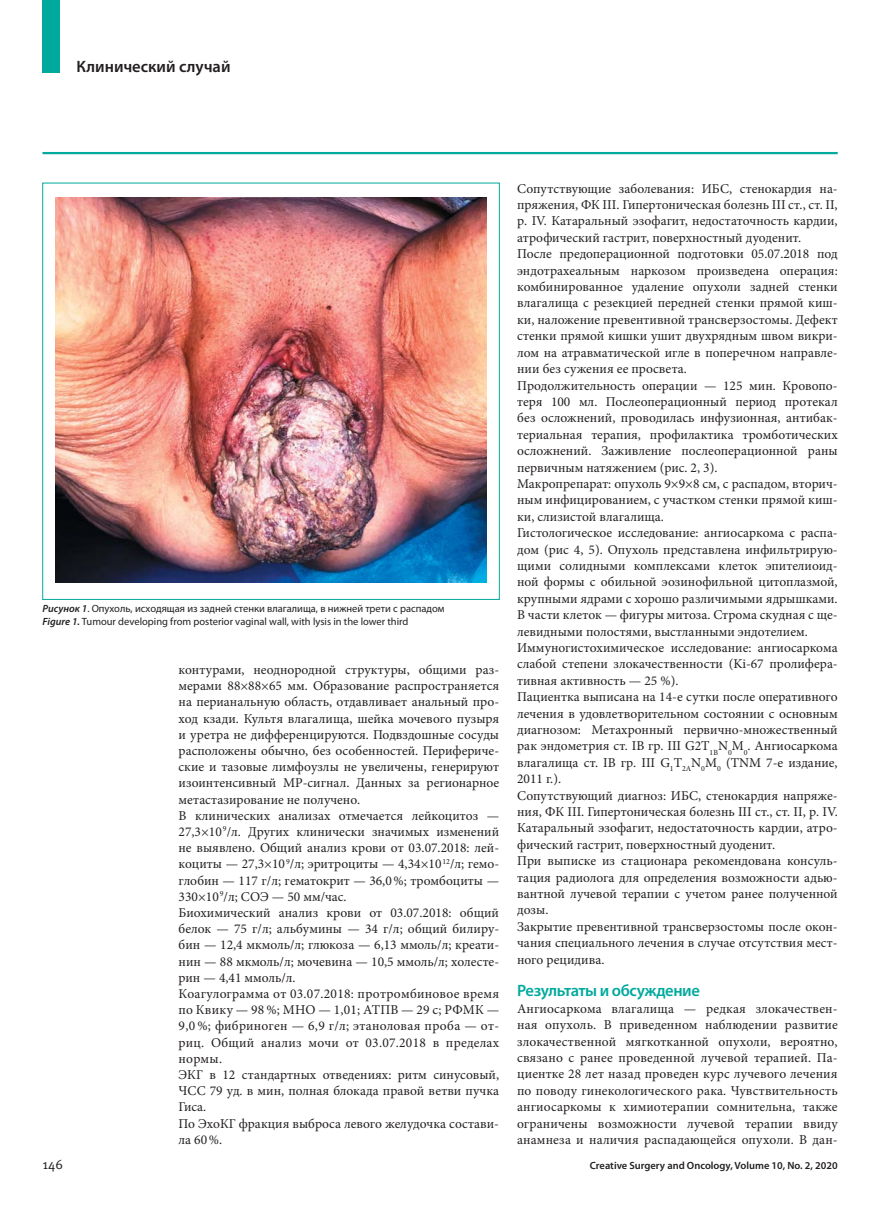
<style>
.page{position:relative;width:893px;height:1212px;background:#fff}
.page>*{position:absolute;margin:0;border:0;box-sizing:border-box;transform-origin:0 0}
.t1{font:600 16.5px "Myriad Pro";letter-spacing:-.025em;color:#00a99d}
.t2{font:600 16.5px "Myriad Pro";color:#231f20}
.t3{font:13.5px/16.4px "Minion Pro";color:#231f20}
.t4{font:13.5px "Meta Normal C";color:#231f20}
.t5{font:10.5px/12.6px "Myriad Pro";color:#231f20}
.t6{font:600 10.5px "Myriad Pro";color:#231f20}
.s1{font-weight:600;font-style:italic}
</style>
<div class="page">
<div style="left:43px;top:0;width:17px;height:72px;background:#00a99d"></div>
<hr style="left:43px;top:152px;width:795px;height:2px;background:#00a99d">
<img style="left:56px;top:197px;width:430px;height:386px">
<p class="t2" style="left:77px;top:61px;width:155px">Клинический случай</p>
<p class="t5" style="left:43px;top:603px;width:404px"><span class="s1">Рисунок 1</span>. Опухоль, исходящая из задней стенки влагалища, в нижней трети с распадом<br><span class="s1">Figure 1.</span> Tumour developing from posterior vaginal wall, with lysis in the lower third</p>
<p class="t3" style="left:179px;top:663px;width:322px">контурами, неоднородной структуры, общими раз&shy;мерами 88×88×65 мм. Образование распространяется на перианальную область, отдавливает анальный про&shy;ход кзади. Культя влагалища, шейка мочевого пузыря и уретра не дифференцируются. Подвздошные сосуды расположены обычно, без особенностей. Перифериче&shy;ские и тазовые лимфоузлы не увеличены, генерируют изоинтенсивный МР-сигнал. Данных за регионарное метастазирование не получено.<br>В клинических анализах отмечается лейкоцитоз — 27,3×10 <sup>9</sup>/л. Других клинически значимых изменений не выявлено. Общий анализ крови от 03.07.2018: лей&shy;коциты — 27,3×10 <sup>9</sup>/л; эритроциты — 4,34×10 <sup>12</sup>/л; гемо&shy;глобин — 117 г/л; гематокрит — 36,0 %; тромбоциты — 330×10 <sup>9</sup>/л; СОЭ — 50 мм/час.<br>Биохимический анализ крови от 03.07.2018: общий белок — 75 г/л; альбумины — 34 г/л; общий билиру&shy;бин — 12,4 мкмоль/л; глюкоза — 6,13 ммоль/л; креати&shy;нин — 88 мкмоль/л; мочевина — 10,5 ммоль/л; холесте&shy;рин — 4,41 ммоль/л.<br>Коагулограмма от 03.07.2018: протромбиновое время по Квику — 98 %; МНО — 1,01; АТПВ — 29 с; РФМК — 9,0 %; фибриноген — 6,9 г/л; этаноловая проба — от&shy;риц. Общий анализ мочи от 03.07.2018 в пределах нормы.<br>ЭКГ в 12 стандартных отведениях: ритм синусовый, ЧСС 79 уд. в мин, полная блокада правой ветви пучка Гиса.<br>По ЭхоКГ фракция выброса левого желудочка состави&shy;ла 60 %.</p>
<p class="t3" style="left:517px;top:181px;width:322px">Сопутствующие заболевания: ИБС, стенокардия на&shy;пряжения, ФК III. Гипертоническая болезнь III ст., ст. II, р. IV. Катаральный эзофагит, недостаточность кардии, атрофический гастрит, поверхностный дуоденит.<br>После предоперационной подготовки 05.07.2018 под эндотрахеальным наркозом произведена операция: комбинированное удаление опухоли задней стенки влагалища с резекцией передней стенки прямой киш&shy;ки, наложение превентивной трансверзостомы. Дефект стенки прямой кишки ушит двухрядным швом викри&shy;лом на атравматической игле в поперечном направле&shy;нии без сужения ее просвета.<br>Продолжительность операции — 125 мин. Кровопо&shy;теря 100 мл. Послеоперационный период протекал без осложнений, проводилась инфузионная, антибак&shy;териальная терапия, профилактика тромботических осложнений. Заживление послеоперационной раны первичным натяжением (рис. 2, 3).<br>Макропрепарат: опухоль 9×9×8 см, с распадом, вторич&shy;ным инфицированием, с участком стенки прямой киш&shy;ки, слизистой влагалища.<br>Гистологическое исследование: ангиосаркома с распа&shy;дом (рис 4, 5). Опухоль представлена инфильтрирую&shy;щими солидными комплексами клеток эпителиоид&shy;ной формы с обильной эозинофильной цитоплазмой, крупными ядрами с хорошо различимыми ядрышками.<br>В части клеток — фигуры митоза. Строма скудная с ще&shy;левидными полостями, выстланными эндотелием.<br>Иммуногистохимическое исследование: ангиосаркома слабой степени злокачественности (Ki-67 пролифера&shy;тивная активность — 25 %).<br>Пациентка выписана на 14-е сутки после оперативного лечения в удовлетворительном состоянии с основным диагнозом: Метахронный первично-множественный рак эндометрия ст. IB гр. III G2T<sub>1В</sub>N<sub>0</sub>M<sub>0</sub>. Ангиосаркома влагалища ст. IВ гр. III G<sub>1</sub>T<sub>2A</sub>N<sub>0</sub>M<sub>0</sub> (TNM 7-е издание, 2011 г.).<br>Сопутствующий диагноз: ИБС, стенокардия напряже&shy;ния, ФК III. Гипертоническая болезнь III ст., ст. II, р. IV.<br>Катаральный эзофагит, недостаточность кардии, атро&shy;фический гастрит, поверхностный дуоденит.<br>При выписке из стационара рекомендована консуль&shy;тация радиолога для определения возможности адью&shy;вантной лучевой терапии с учетом ранее полученной дозы.<br>Закрытие превентивной трансверзостомы после окон&shy;чания специального лечения в случае отсутствия мест&shy;ного рецидива.</p>
<p class="t1" style="left:517px;top:984px;width:184px">Результаты и обсуждение</p>
<p class="t3" style="left:517px;top:1001px;width:322px;text-align:justify">Ангиосаркома влагалища — редкая злокачествен&shy;ная опухоль. В приведенном наблюдении развитие злокачественной мягкотканной опухоли, вероятно, связано с ранее проведенной лучевой терапией. Па&shy;циентке 28 лет назад проведен курс лучевого лечения по поводу гинекологического рака. Чувствительность ангиосаркомы к химиотерапии сомнительна, также ограничены возможности лучевой терапии ввиду анамнеза и наличия распадающейся опухоли. В дан-</p>
<p class="t4" style="left:43px;top:1159px;width:22px">146</p>
<p class="t6" style="left:590px;top:1161px;width:249px">Creative Surgery and Oncology, Volume 10, No. 2, 2020</p>
</div>
